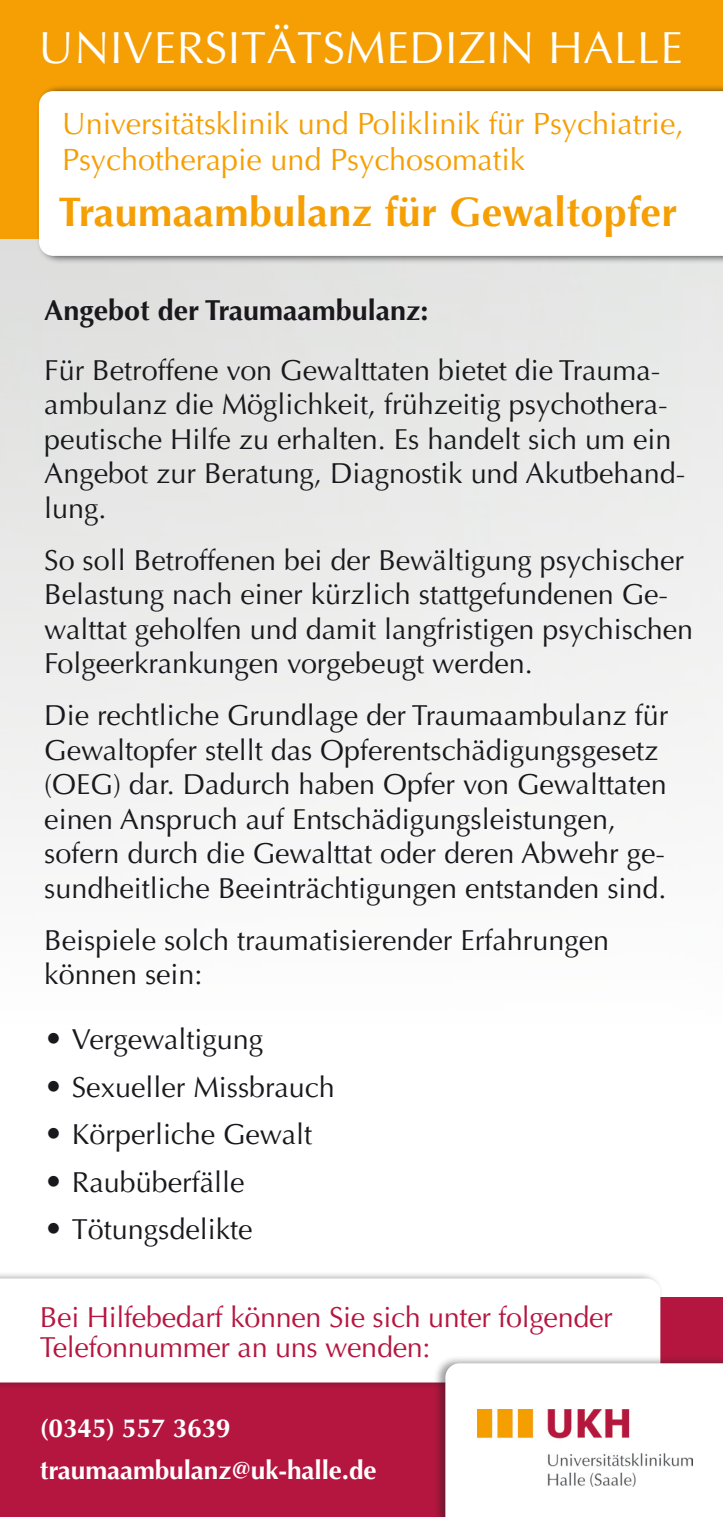
<style>
.page{position:relative;width:723px;height:1517px;background:#fff}
.page>*{position:absolute;margin:0;border:0;box-sizing:border-box;transform-origin:0 0}
.t1{font:44.75px "Optima LT";letter-spacing:.015em;color:#fff}
.t2{font:700 41px "Optima LT";letter-spacing:.01em;color:#f69f04}
.t3{font:30.5px "Optima LT";color:#f69f04}
.t4{font:28.75px/34.5px "Optima LT";color:#1a181c}
.t5{font:28.75px "Optima LT";letter-spacing:-.01em;color:#b51640}
.t6{font:700 28.75px "Optima LT";color:#1a181c}
.t7{font:700 26.25px "Optima LT";letter-spacing:-.005em;color:#fff}
.s1{font-size:31.25px}
</style>
<div class="page">
<img style="left:0;top:238px;width:723px;height:604px">
<div style="left:0;top:0;width:723px;height:238px;background:#f69f04"></div>
<div style="left:0;top:1297px;width:723px;height:220px;background:#b51640"></div>
<div style="left:0;top:1270px;width:663px;height:120px;background:#1a181c;opacity:.45"></div>
<div style="left:0;top:1278px;width:660px;height:104px;background:#fff"></div>
<div style="left:433px;top:1355px;width:290px;height:162px;background:#1a181c;opacity:.45"></div>
<div style="left:445px;top:1363px;width:278px;height:154px;background:#fff"></div>
<div style="left:36px;top:84px;width:687px;height:180px;background:#1a181c;opacity:.75"></div>
<div style="left:39px;top:91px;width:684px;height:165px;background:#fff"></div>
<img style="left:477px;top:1410px;width:215px;height:76px">
<p class="t1" style="left:39px;top:22px;width:645px">UNIVERSITÄTSMEDIZIN HALLE</p>
<p class="t3" style="left:62px;top:106px;width:623px">Universitätsklinik und Poliklinik für Psychiatrie,</p>
<p class="t3" style="left:62px;top:142px;width:465px">Psychotherapie und Psychosomatik</p>
<p class="t2" style="left:58px;top:188px;width:620px">Traumaambulanz für Gewaltopfer</p>
<p class="t6" style="left:44px;top:294px;width:386px">Angebot der Traumaambulanz:</p>
<p class="t4" style="left:44px;top:353px;width:617px">Für Betroffene von Gewalttaten bietet die Trauma-</p>
<p class="t4" style="left:44px;top:387px;width:625px">ambulanz die Möglichkeit, frühzeitig psychothera-</p>
<p class="t4" style="left:44px;top:422px;width:628px">peutische Hilfe zu erhalten. Es handelt sich um ein</p>
<p class="t4" style="left:44px;top:456px;width:642px">Angebot zur Beratung, Diagnostik und Akutbehand&shy;lung.</p>
<p class="t4" style="left:44px;top:543px;width:650px">So soll Betroffenen bei der Bewältigung psychischer Belastung nach einer kürzlich stattgefundenen Ge&shy;walttat geholfen und damit langfristigen psychischen Folgeerkrankungen vorgebeugt werden.</p>
<p class="t4" style="left:44px;top:698px;width:625px">Die rechtliche Grundlage der Traumaambulanz für</p>
<p class="t4" style="left:44px;top:733px;width:624px">Gewaltopfer stellt das Opferentschädigungsgesetz (OEG) dar. Dadurch haben Opfer von Gewalttaten einen Anspruch auf Entschädigungsleistungen,</p>
<p class="t4" style="left:44px;top:836px;width:624px">sofern durch die Gewalttat oder deren Abwehr ge&shy;sundheitliche Beeinträchtigungen entstanden sind.</p>
<p class="t4" style="left:44px;top:923px;width:566px">Beispiele solch traumatisierender Erfahrungen</p>
<p class="t4" style="left:44px;top:957px;width:160px">können sein:</p>
<p class="t4" style="left:44px;top:1022px;width:220px"><span class="s1">•</span> Vergewaltigung</p>
<p class="t4" style="left:44px;top:1070px;width:292px"><span class="s1">•</span> Sexueller Missbrauch</p>
<p class="t4" style="left:44px;top:1117px;width:269px"><span class="s1">•</span> Körperliche Gewalt</p>
<p class="t4" style="left:44px;top:1165px;width:202px"><span class="s1">•</span> Raubüberfälle</p>
<p class="t4" style="left:44px;top:1212px;width:210px"><span class="s1">•</span> Tötungsdelikte</p>
<p class="t5" style="left:40px;top:1300px;width:574px">Bei Hilfebedarf können Sie sich unter folgender</p>
<p class="t5" style="left:40px;top:1330px;width:392px">Telefonnummer an uns wenden:</p>
<p class="t7" style="left:40px;top:1412px;width:192px">(0345) 557 3639</p>
<p class="t7" style="left:40px;top:1455px;width:338px">traumaambulanz@uk-halle.de</p>
</div>
